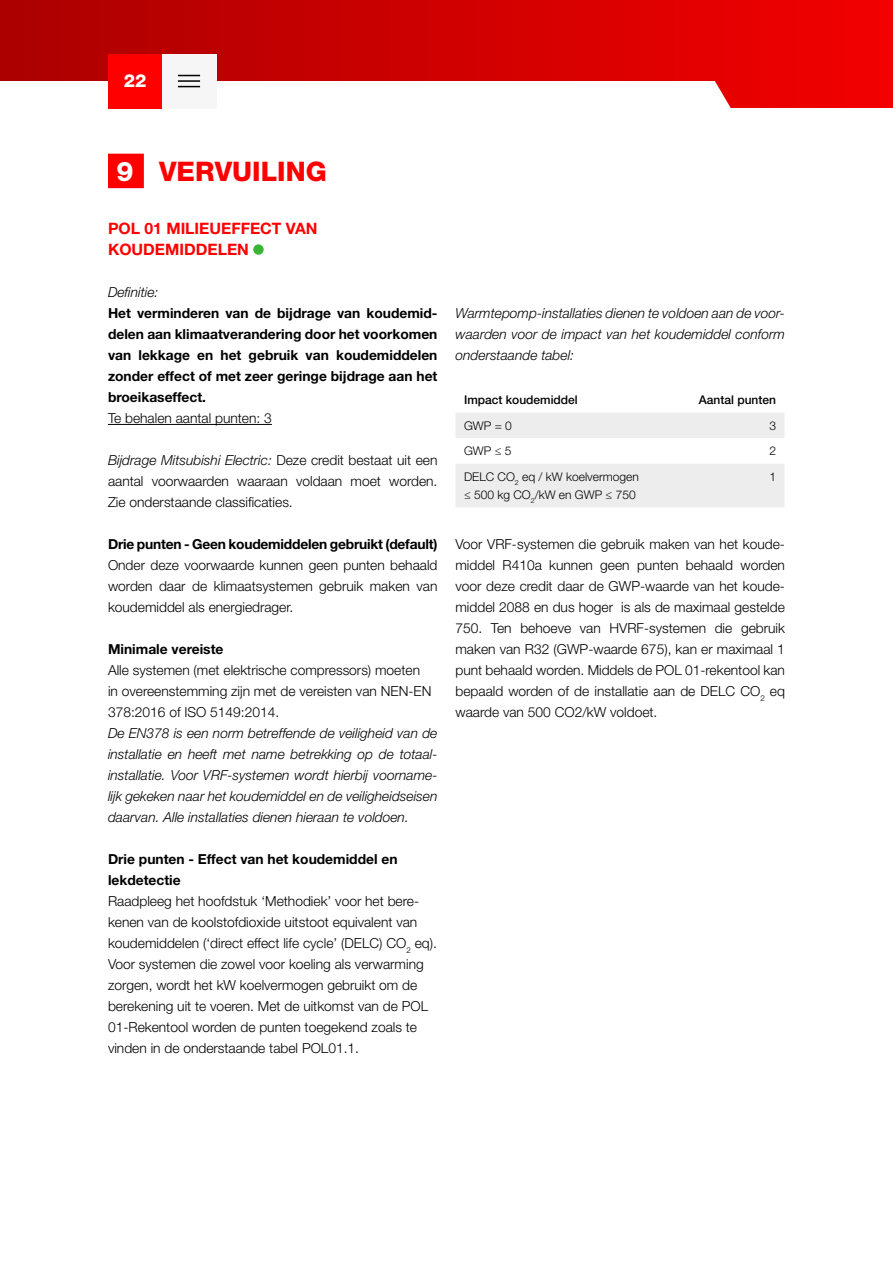
<style>
.page{position:relative;width:893px;height:1263px;background:#fff}
.page>*{position:absolute;margin:0;border:0;box-sizing:border-box;transform-origin:0 0}
.t1{font:800 27px "Helvetica Neue LT Std";color:#f00}
.t2{font:800 18px "Helvetica Neue LT Std";color:#fff}
.t3{font:700 15.75px/21px "Helvetica Neue LT Std";color:#f00}
.t4{font:300 13.8px/21px "Helvetica Neue LT Std";color:#000;text-align:justify}
.t5{font:italic 300 13.8px/21px "Helvetica Neue LT Std";color:#000;text-align:justify}
.t6{font:700 13.8px/21px "Helvetica Neue LT Std";color:#000;text-align:justify}
.t7{font:300 12px/18px "Helvetica Neue LT Std";color:#000}
.t8{font:500 12px "Helvetica Neue LT Std";color:#000}
.s1{color:#fff}
.s2{font-style:italic}
</style>
<div class="page">
<svg style="left:0;top:0;width:893px;height:108px"></svg>
<div style="left:108px;top:54px;width:54px;height:54px;background:#f00"></div>
<div style="left:162px;top:54px;width:54px;height:54px;background:#f6f6f6"></div>
<svg style="left:178px;top:75px;width:22px;height:1px"></svg>
<hr style="left:178px;top:80px;width:22px;height:2px;background:#000">
<svg style="left:178px;top:86px;width:22px;height:1px"></svg>
<div style="left:108px;top:154px;width:36px;height:34px;background:#f00"></div>
<hr style="left:108px;top:424px;width:164px;height:1px;background:#000">
<div style="left:253px;top:244px;width:11px;height:11px;background:#3ab535;border-radius:50%"></div>
<svg style="left:456px;top:413px;width:328px;height:94px"></svg>
<h2 class="t2" style="left:124px;top:70px;width:24px">22</h2>
<h1 class="t1" style="left:117px;top:156px;width:212px"><span class="s1">9</span> VERVUILING</h1>
<p class="t3" style="left:108px;top:218px;width:211px">POL 01 MILIEUEFFECT VAN<br>KOUDEMIDDELEN</p>
<p class="t5" style="left:108px;top:281px;width:52px">Definitie:</p>
<p class="t6" style="left:108px;top:302px;width:331px">Het verminderen van de bijdrage van koudemid&shy;delen aan klimaatverandering door het voorkomen van lekkage en het gebruik van koudemiddelen zonder effect of met zeer geringe bijdrage aan het broeikaseffect.</p>
<p class="t4" style="left:108px;top:407px;width:165px">Te behalen aantal punten: 3</p>
<p class="t4" style="left:108px;top:449px;width:331px"><span class="s2">Bijdrage Mitsubishi Electric:</span> Deze credit bestaat uit een aantal voorwaarden waaraan voldaan moet worden.<br>Zie onderstaande classificaties.</p>
<p class="t6" style="left:108px;top:533px;width:331px">Drie punten - Geen koudemiddelen gebruikt (default)</p>
<p class="t4" style="left:108px;top:554px;width:331px">Onder deze voorwaarde kunnen geen punten behaald worden daar de klimaatsystemen gebruik maken van koudemiddel als energiedrager.</p>
<p class="t6" style="left:108px;top:638px;width:117px">Minimale vereiste</p>
<p class="t4" style="left:108px;top:659px;width:325px;text-align:left">Alle systemen (met elektrische compressors) moeten in overeenstemming zijn met de vereisten van NEN-EN<br>378:2016 of ISO 5149:2014.</p>
<p class="t5" style="left:108px;top:722px;width:331px">De EN378 is een norm betreffende de veiligheid van de installatie en heeft met name betrekking op de totaal&shy;installatie. Voor VRF-systemen wordt hierbij voorname&shy;lijk gekeken naar het koudemiddel en de veiligheidseisen daarvan. Alle installaties dienen hieraan te voldoen.</p>
<p class="t6" style="left:108px;top:848px;width:291px">Drie punten - Effect van het koudemiddel en lekdetectie</p>
<p class="t4" style="left:108px;top:890px;width:330px;text-align:left">Raadpleeg het hoofdstuk ‘Methodiek’ voor het bere&shy;kenen van de koolstofdioxide uitstoot equivalent van koudemiddelen (‘direct effect life cycle’ (DELC) CO<sub>2</sub> eq).<br>Voor systemen die zowel voor koeling als verwarming zorgen, wordt het kW koelvermogen gebruikt om de berekening uit te voeren. Met de uitkomst van de POL 01-Rekentool worden de punten toegekend zoals te vinden in de onderstaande tabel POL01.1.</p>
<p class="t5" style="left:455px;top:302px;width:331px">Warmtepomp-installaties dienen te voldoen aan de voor&shy;waarden voor de impact van het koudemiddel conform onderstaande tabel:</p>
<p class="t8" style="left:464px;top:393px;width:115px">Impact koudemiddel</p>
<p class="t8" style="left:699px;top:393px;width:79px">Aantal punten</p>
<p class="t7" style="left:464px;top:416px;width:49px">GWP = 0</p>
<p class="t7" style="left:769px;top:416px;width:8px">3</p>
<p class="t7" style="left:464px;top:442px;width:49px">GWP ≤ 5</p>
<p class="t7" style="left:769px;top:442px;width:8px">2</p>
<p class="t7" style="left:464px;top:467px;width:176px">DELC CO<sub>2</sub> eq / kW koelvermogen ≤ 500 kg CO<sub>2</sub>/kW en GWP ≤ 750</p>
<p class="t7" style="left:769px;top:467px;width:8px">1</p>
<p class="t4" style="left:455px;top:533px;width:331px">Voor VRF-systemen die gebruik maken van het koude&shy;middel R410a kunnen geen punten behaald worden voor deze credit daar de GWP-waarde van het koude&shy;middel 2088 en dus hoger is als de maximaal gestelde 750. Ten behoeve van HVRF-systemen die gebruik maken van R32 (GWP-waarde 675), kan er maximaal 1 punt behaald worden. Middels de POL 01-rekentool kan bepaald worden of de installatie aan de DELC CO<sub>2</sub> eq waarde van 500 CO2/kW voldoet.</p>
</div>
